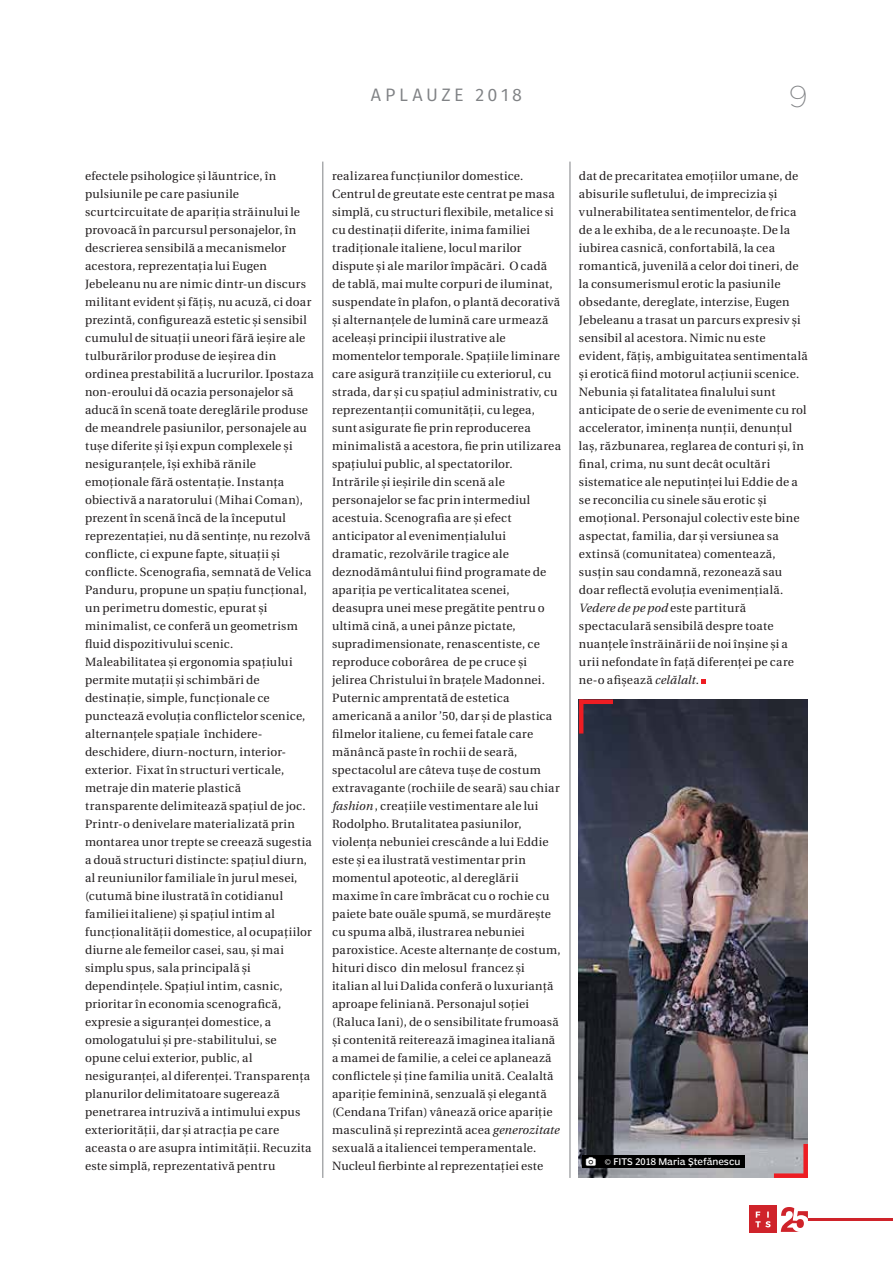
<style>
.page{position:relative;width:893px;height:1263px;background:#fff}
.page>*{position:absolute;margin:0;border:0;box-sizing:border-box;transform-origin:0 0}
.t1{font:200 30px "Gotham";color:#808285}
.t2{font:18px "Fira Sans";letter-spacing:.195em;color:#808285}
.t3{font:12px/18px "Heuristica";letter-spacing:.02em;color:#231f20}
.t4{font:9px "Poynter Agate Regular One";color:#fff}
.s1{font-style:italic}
.s2{font-family:"Myriad Pro"}
</style>
<div class="page">
<hr style="left:808px;top:1218px;width:85px;height:3px;background:#cf232a">
<svg style="left:781px;top:1207px;width:27px;height:25px"></svg>
<div style="left:749px;top:1206px;width:28px;height:27px;background:#cf232a"></div>
<svg style="left:755px;top:1211px;width:16px;height:16px"></svg>
<svg style="left:701px;top:680px;width:5px;height:4px"></svg>
<img style="left:579px;top:699px;width:229px;height:479px">
<div style="left:579px;top:699px;width:34px;height:5px;background:#ee1d23"></div>
<hr style="left:579px;top:699px;width:4px;height:34px;background:#ee1d23">
<div style="left:582px;top:1155px;width:163px;height:13px;background:#000"></div>
<hr style="left:323px;top:162px;width:1px;height:1016px;background:#808285">
<hr style="left:570px;top:162px;width:1px;height:1016px;background:#808285">
<div style="left:774px;top:1173px;width:34px;height:5px;background:#ee1d23"></div>
<div style="left:803px;top:1144px;width:5px;height:34px;background:#ee1d23"></div>
<h2 class="t2" style="left:371px;top:82px;width:153px">APLAUZE 2018</h2>
<h1 class="t1" style="left:789px;top:77px;width:20px">9</h1>
<p class="t3" style="left:85px;top:167px;width:230px">efectele psihologice și lăuntrice, în pulsiunile pe care pasiunile scurtcircuitate de apariția străinului le provoacă în parcursul personajelor, în descrierea sensibilă a mecanismelor acestora, reprezentația lui Eugen Jebeleanu nu are nimic dintr-un discurs militant evident și fățiș, nu acuză, ci doar prezintă, configurează estetic și sensibil cumulul de situații uneori fără ieșire ale tulburărilor produse de ieșirea din ordinea prestabilită a lucrurilor. Ipostaza non-eroului dă ocazia personajelor să aducă în scenă toate dereglările produse de meandrele pasiunilor, personajele au tușe diferite și își expun complexele și nesiguranțele, își exhibă rănile emoționale fără ostentație. Instanța obiectivă a naratorului (Mihai Coman), prezent în scenă încă de la începutul reprezentației, nu dă sentințe, nu rezolvă conflicte, ci expune fapte, situații și conflicte. Scenografia, semnată de Velica Panduru, propune un spațiu funcțional, un perimetru domestic, epurat și minimalist, ce conferă un geometrism fluid dispozitivului scenic.<br>Maleabilitatea și ergonomia spațiului permite mutații și schimbări de destinație, simple, funcționale ce punctează evoluția conflictelor scenice, alternanțele spațiale închidere&shy;deschidere, diurn-nocturn, interior&shy;exterior. Fixat în structuri verticale, metraje din materie plastică transparente delimitează spațiul de joc.<br>Printr-o denivelare materializată prin montarea unor trepte se creează sugestia a două structuri distincte: spațiul diurn, al reuniunilor familiale în jurul mesei, (cutumă bine ilustrată în cotidianul familiei italiene) și spațiul intim al funcționalității domestice, al ocupațiilor diurne ale femeilor casei, sau, și mai simplu spus, sala principală și dependințele. Spațiul intim, casnic, prioritar în economia scenografică, expresie a siguranței domestice, a omologatului și pre-stabilitului, se opune celui exterior, public, al nesiguranței, al diferenței. Transparența planurilor delimitatoare sugerează penetrarea intruzivă a intimului expus exteriorității, dar și atracția pe care aceasta o are asupra intimității. Recuzita este simplă, reprezentativă pentru</p>
<p class="t3" style="left:332px;top:167px;width:230px">realizarea funcțiunilor domestice.<br>Centrul de greutate este centrat pe masa simplă, cu structuri flexibile, metalice si cu destinații diferite, inima familiei tradiționale italiene, locul marilor dispute și ale marilor împăcări. O cadă de tablă, mai multe corpuri de iluminat, suspendate în plafon, o plantă decorativă și alternanțele de lumină care urmează aceleași principii ilustrative ale momentelor temporale. Spațiile liminare care asigură tranzițiile cu exteriorul, cu strada, dar și cu spațiul administrativ, cu reprezentanții comunității, cu legea, sunt asigurate fie prin reproducerea minimalistă a acestora, fie prin utilizarea spațiului public, al spectatorilor.<br>Intrările și ieșirile din scenă ale personajelor se fac prin intermediul acestuia. Scenografia are și efect anticipator al evenimențialului dramatic, rezolvările tragice ale deznodământului fiind programate de apariția pe verticalitatea scenei, deasupra unei mese pregătite pentru o ultimă cină, a unei pânze pictate, supradimensionate, renascentiste, ce reproduce coborârea de pe cruce și jelirea Christului în brațele Madonnei.<br>Puternic amprentată de estetica americană a anilor ’50, dar și de plastica filmelor italiene, cu femei fatale care mănâncă paste în rochii de seară, spectacolul are câteva tușe de costum extravagante (rochiile de seară) sau chiar <span class="s1">fashion</span> , creațiile vestimentare ale lui Rodolpho. Brutalitatea pasiunilor, violența nebuniei crescânde a lui Eddie este și ea ilustrată vestimentar prin momentul apoteotic, al dereglării maxime în care îmbrăcat cu o rochie cu paiete bate ouăle spumă, se murdărește cu spuma albă, ilustrarea nebuniei paroxistice. Aceste alternanțe de costum, hituri disco din melosul francez și italian al lui Dalida conferă o luxurianță aproape feliniană. Personajul soției (Raluca Iani), de o sensibilitate frumoasă și contenită reiterează imaginea italiană a mamei de familie, a celei ce aplanează conflictele și ține familia unită. Cealaltă apariție feminină, senzuală și elegantă (Cendana Trifan) vânează orice apariție masculină și reprezintă acea <span class="s1">generozitate </span>sexuală a italiencei temperamentale.<br>Nucleul fierbinte al reprezentației este</p>
<p class="t3" style="left:579px;top:167px;width:230px">dat de precaritatea emoțiilor umane, de abisurile sufletului, de imprecizia și vulnerabilitatea sentimentelor, de frica de a le exhiba, de a le recunoaște. De la iubirea casnică, confortabilă, la cea romantică, juvenilă a celor doi tineri, de la consumerismul erotic la pasiunile obsedante, dereglate, interzise, Eugen Jebeleanu a trasat un parcurs expresiv și sensibil al acestora. Nimic nu este evident, fățiș, ambiguitatea sentimentală și erotică fiind motorul acțiunii scenice.<br>Nebunia și fatalitatea finalului sunt anticipate de o serie de evenimente cu rol accelerator, iminența nunții, denunțul laș, răzbunarea, reglarea de conturi și, în final, crima, nu sunt decât ocultări sistematice ale neputinței lui Eddie de a se reconcilia cu sinele său erotic și emoțional. Personajul colectiv este bine aspectat, familia, dar și versiunea sa extinsă (comunitatea) comentează, susțin sau condamnă, rezonează sau doar reflectă evoluția evenimențială.<br><span class="s1">Vedere de pe pod</span> este partitură spectaculară sensibilă despre toate nuanțele înstrăinării de noi înșine și a urii nefondate în față diferenței pe care ne-o afișează <span class="s1">celălalt</span>.</p>
<p class="t4" style="left:605px;top:1156px;width:137px"><span class="s2">©</span> FITS 2018 Maria Ștefănescu</p>
</div>
